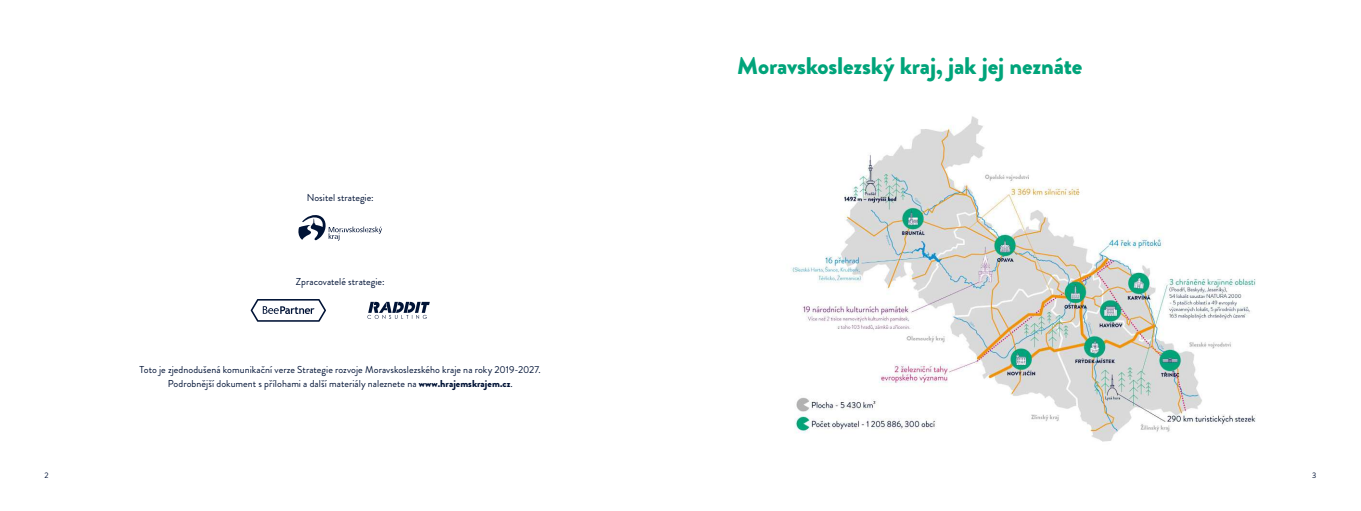
<style>
.page{position:relative;width:1361px;height:511px;background:#fff}
.page>*{position:absolute;margin:0;border:0;box-sizing:border-box;transform-origin:0 0}
.t1{font:900 24px "Brandon Grotesque";letter-spacing:-.01em;color:#00a47a}
.t2{font:10px/14px "Brandon Grotesque";letter-spacing:.005em;color:#001336;text-align:center}
.t3{font:8px "Brandon Grotesque";color:#001336}
.s1{font-weight:900}
</style>
<div class="page">
<img style="left:791px;top:116px;width:465px;height:326px">
<svg style="left:298px;top:215px;width:84px;height:25px"></svg>
<svg style="left:367px;top:301px;width:63px;height:17px"></svg>
<svg style="left:251px;top:299px;width:75px;height:22px"></svg>
<p class="t2" style="left:307px;top:190px;width:69px">Nositel strategie:</p>
<p class="t2" style="left:296px;top:274px;width:90px">Zpracovatelé strategie:</p>
<p class="t2" style="left:140px;top:362px;width:403px">Toto je zjednodušená komunikační verze Strategie rozvoje Moravskoslezského kraje na roky 2019-2027.<br>Podrobnější dokument s přílohami a další materiály naleznete na <span class="s1">www.hrajemskrajem.cz</span>.</p>
<h1 class="t1" style="left:737px;top:48px;width:346px">Moravskoslezský kraj, jak jej neznáte</h1>
<p class="t3" style="left:45px;top:469px;width:6px">2</p>
<p class="t3" style="left:1312px;top:469px;width:6px">3</p>
</div>
